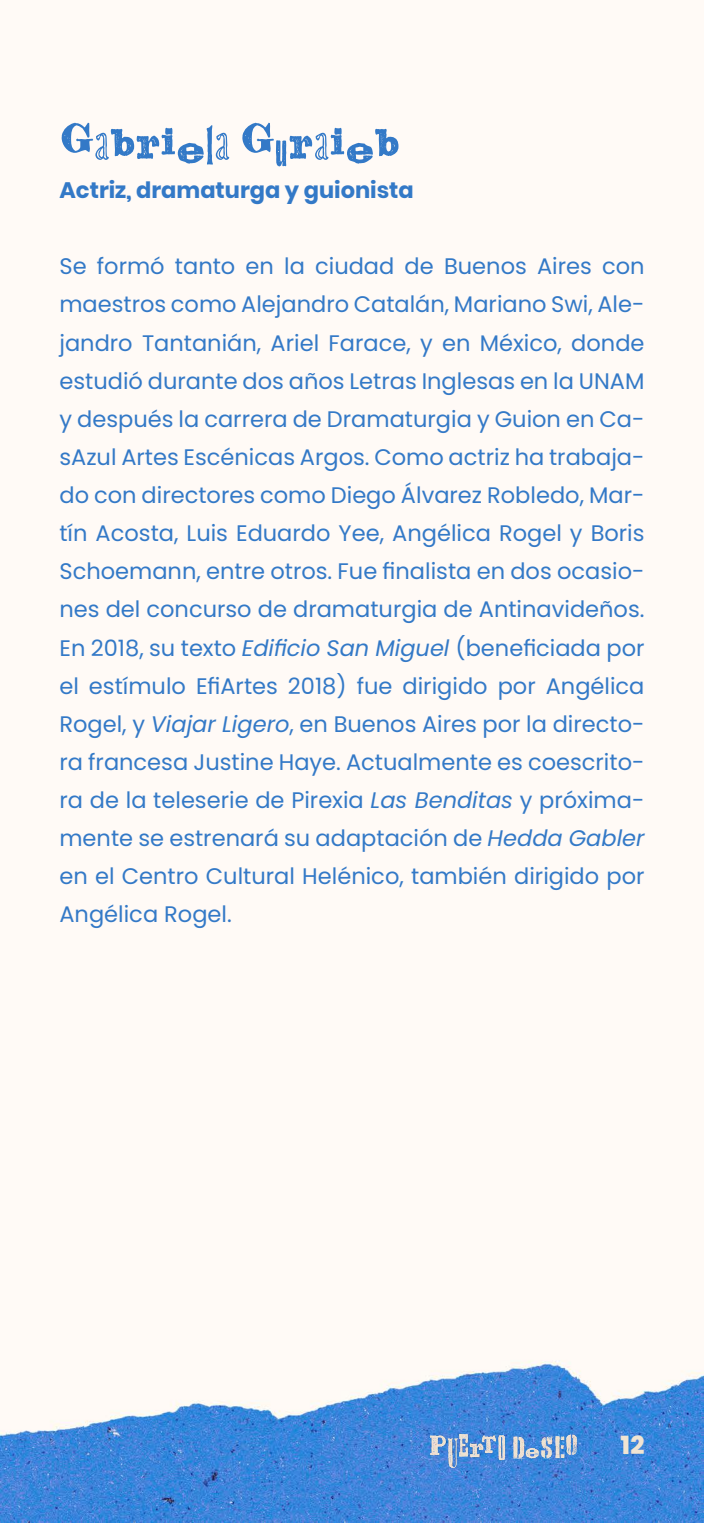
<style>
.page{position:relative;width:704px;height:1523px;background:#fff}
.page>*{position:absolute;margin:0;border:0;box-sizing:border-box;transform-origin:0 0}
.t1{font:59.38px "Alta California";color:#3379c7}
.t2{font:800 25px "Poppins";color:#f0e4d2}
.t3{font:22.5px/38.1px "Poppins";color:#3379c7;text-align:justify}
.t4{font:700 22.5px "Poppins";color:#3379c7}
.s1{font-style:italic}
</style>
<div class="page">
<img style="left:0;top:1360px;width:703px;height:162px">
<img style="left:420px;top:1432px;width:166px;height:36px">
<h1 class="t1" style="left:59px;top:104px;width:341px">Gabriela Guraieb</h1>
<p class="t4" style="left:59px;top:177px;width:355px">Actriz, dramaturga y guionista</p>
<p class="t3" style="left:59px;top:247px;width:586px">Se formó tanto en la ciudad de Buenos Aires con maestros como Alejandro Catalán, Mariano Swi, Ale&shy;jandro Tantanián, Ariel Farace, y en México, donde estudió durante dos años Letras Inglesas en la UNAM y después la carrera de Dramaturgia y Guion en Ca&shy;sAzul Artes Escénicas Argos. Como actriz ha trabaja&shy;do con directores como Diego Álvarez Robledo, Mar&shy;tín Acosta, Luis Eduardo Yee, Angélica Rogel y Boris Schoemann, entre otros. Fue finalista en dos ocasio&shy;nes del concurso de dramaturgia de Antinavideños.<br>En 2018, su texto <span class="s1">Edificio San Miguel</span> (beneficiada por el estímulo EfiArtes 2018) fue dirigido por Angélica Rogel, y <span class="s1">Viajar Ligero</span>, en Buenos Aires por la directo&shy;ra francesa Justine Haye. Actualmente es coescrito&shy;ra de la teleserie de Pirexia <span class="s1">Las Benditas</span> y próxima&shy;mente se estrenará su adaptación de <span class="s1">Hedda Gabler </span>en el Centro Cultural Helénico, también dirigido por Angélica Rogel.</p>
<p class="t2" style="left:620px;top:1430px;width:25px">12</p>
</div>
